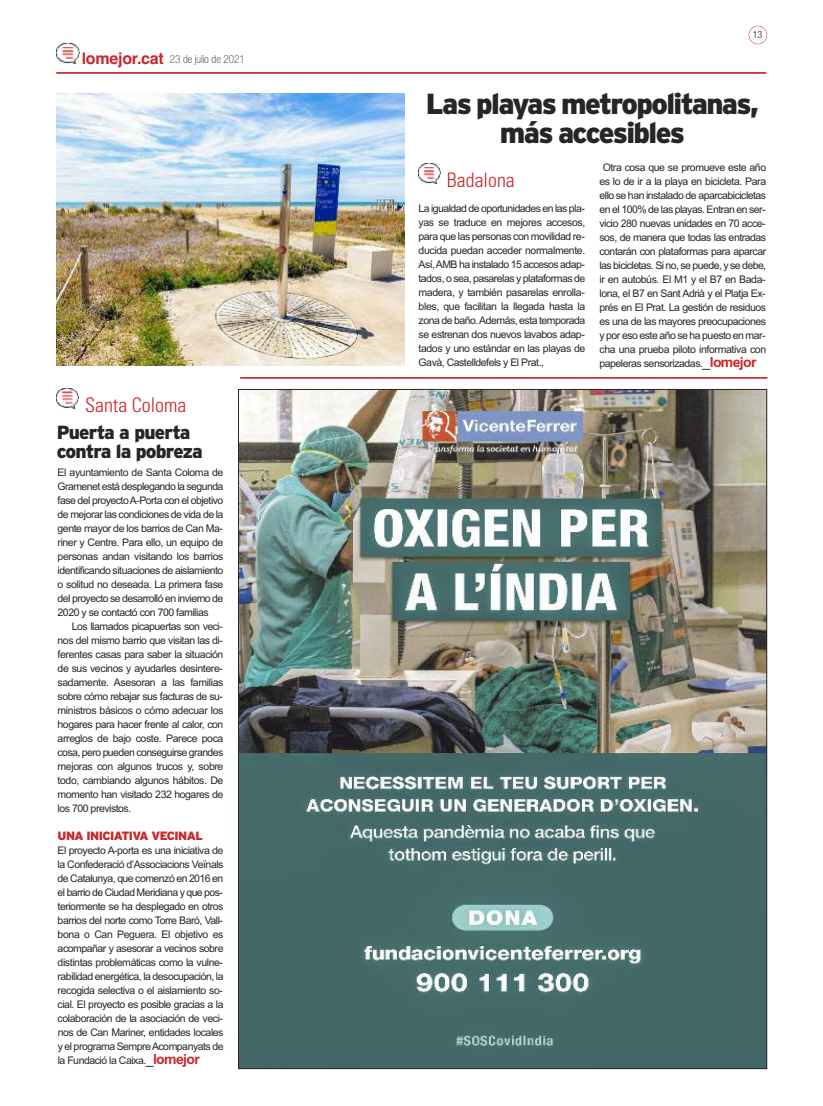
<style>
.page{position:relative;width:823px;height:1106px;background:#fff}
.page>*{position:absolute;margin:0;border:0;box-sizing:border-box;transform-origin:0 0}
.t1{font:900 29px/29px "Interstate";letter-spacing:-.055em;color:#272526;text-align:center}
.t2{font:300 condensed 20px "Univers LT Std";color:#cb262a}
.t3{font:900 19px/19px "Interstate";letter-spacing:-.045em;color:#272526}
.t4{font:900 12px "Interstate";letter-spacing:-.045em;color:#cb262a}
.t5{font:100 condensed 11px "Helvetica Neue LT Std";color:#272526}
.t6{font:10.5px/14px "Arial";letter-spacing:-.045em;color:#272526;text-align:justify}
.t7{font:300 condensed 10px "Helvetica Neue LT Std";color:#272526}
.s1{font-family:"Helvetica";font-weight:700;font-stretch:normal;font-size:16px;color:#cb262a}
.s2{font-size:14px}
.s3{font-weight:700;font-size:14px;color:#cb262a}
</style>
<div class="page">
<img style="left:57px;top:44px;width:22px;height:21px">
<div style="left:748px;top:26px;width:18px;height:18px;border:1px solid #cb262a;border-radius:50%"></div>
<hr style="left:56px;top:72px;width:709px;height:1px;background:#cb262a">
<img style="left:240px;top:391px;width:524px;height:676px">
<hr style="left:240px;top:377px;width:526px;height:1px;background:#cb262a">
<img style="left:57px;top:93px;width:347px;height:272px">
<img style="left:57px;top:388px;width:22px;height:21px">
<img style="left:418px;top:163px;width:22px;height:21px">
<p class="t5" style="left:82px;top:56px;width:164px"><span class="s1">lomejor.cat</span> 23 de julio de 2021</p>
<h2 class="t2" style="left:85px;top:397px;width:103px">Santa Coloma</h2>
<h3 class="t3" style="left:57px;top:423px;width:147px">Puerta a puerta contra la pobreza</h3>
<p class="t6" style="left:58px;top:465px;width:167px">El ayuntamiento de Santa Coloma de Gramenet está desplegando la segunda fase del proyectoA-Porta con el objetivo de mejorar las condiciones de vida de la gente mayor de los barrios de Can Ma&shy;riner y Centre. Para ello, un equipo de personas andan visitando los barrios identificando situaciones de aislamiento o solitud no deseada. La primera fase del proyecto se desarrolló en invierno de 2020 y se contactó con 700 familias</p>
<p class="t6" style="left:58px;top:619px;width:167px;text-indent:14px">Los llamados picapuertas son veci&shy;nos del mismo barrio que visitan las di&shy;ferentes casas para saber la situación de sus vecinos y ayudarles desintere&shy;sadamente. Asesoran a las familias sobre cómo rebajar sus facturas de su&shy;ministros básicos o cómo adecuar los hogares para hacer frente al calor, con arreglos de bajo coste. Parece poca cosa, pero pueden conseguirse grandes mejoras con algunos trucos y, sobre todo, cambiando algunos hábitos. De momento han visitado 232 hogares de los 700 previstos.</p>
<p class="t4" style="left:58px;top:829px;width:147px">UNA INICIATIVA VECINAL</p>
<p class="t6" style="left:58px;top:843px;width:167px">El proyecto A-porta es una iniciativa de la Confederació d’Associacions Veïnals de Catalunya, que comenzó en 2016 en el barrio de Ciudad Meridiana y que pos&shy;teriormente se ha desplegado en otros barrios del norte como Torre Baró, Vall&shy;bona o Can Peguera. El objetivo es acompañar y asesorar a vecinos sobre distintas problemáticas como la vulne&shy;rabilidad energética, la desocupación, la recogida selectiva o el aislamiento so&shy;cial. El proyecto es posible gracias a la colaboración de la asociación de veci&shy;nos de Can Mariner, entidades locales y el programa SempreAcompanyats de la Fundació la Caixa.<span class="s2">_</span><span class="s3">lomejor</span></p>
<p class="t7" style="left:752px;top:31px;width:11px">13</p>
<h1 class="t1" style="left:425px;top:90px;width:334px">Las playas metropolitanas, más accesibles</h1>
<h2 class="t2" style="left:446px;top:172px;width:69px">Badalona</h2>
<p class="t6" style="left:418px;top:201px;width:168px">La igualdad de oportunidades en las pla&shy;yas se traduce en mejores accesos, para que las personas con movilidad re&shy;ducida puedan acceder normalmente.<br>Así,AMB ha instalado 15 accesos adap&shy;tados, o sea, pasarelas y plataformas de madera, y también pasarelas enrolla&shy;bles, que facilitan la llegada hasta la zona de baño.Además, esta temporada se estrenan dos nuevos lavabos adap&shy;tados y uno estándar en las playas de Gavà, Castelldefels y El Prat.,</p>
<p class="t6" style="left:599px;top:160px;width:168px;text-indent:3px">Otra cosa que se promueve este año es lo de ir a la playa en bicicleta. Para ello se han instalado de aparcabicicletas en el 100% de las playas. Entran en ser&shy;vicio 280 nuevas unidades en 70 acce&shy;sos, de manera que todas las entradas contarán con plataformas para aparcar las bicicletas. Si no, se puede, y se debe, ir en autobús. El M1 y el B7 en Bada&shy;lona, el B7 en Sant Adrià y el Platja Ex&shy;prés en El Prat. La gestión de residuos es una de las mayores preocupaciones y por eso este año se ha puesto en mar&shy;cha una prueba piloto informativa con papeleras sensorizadas.<span class="s2">_</span><span class="s3">lomejor</span></p>
</div>
